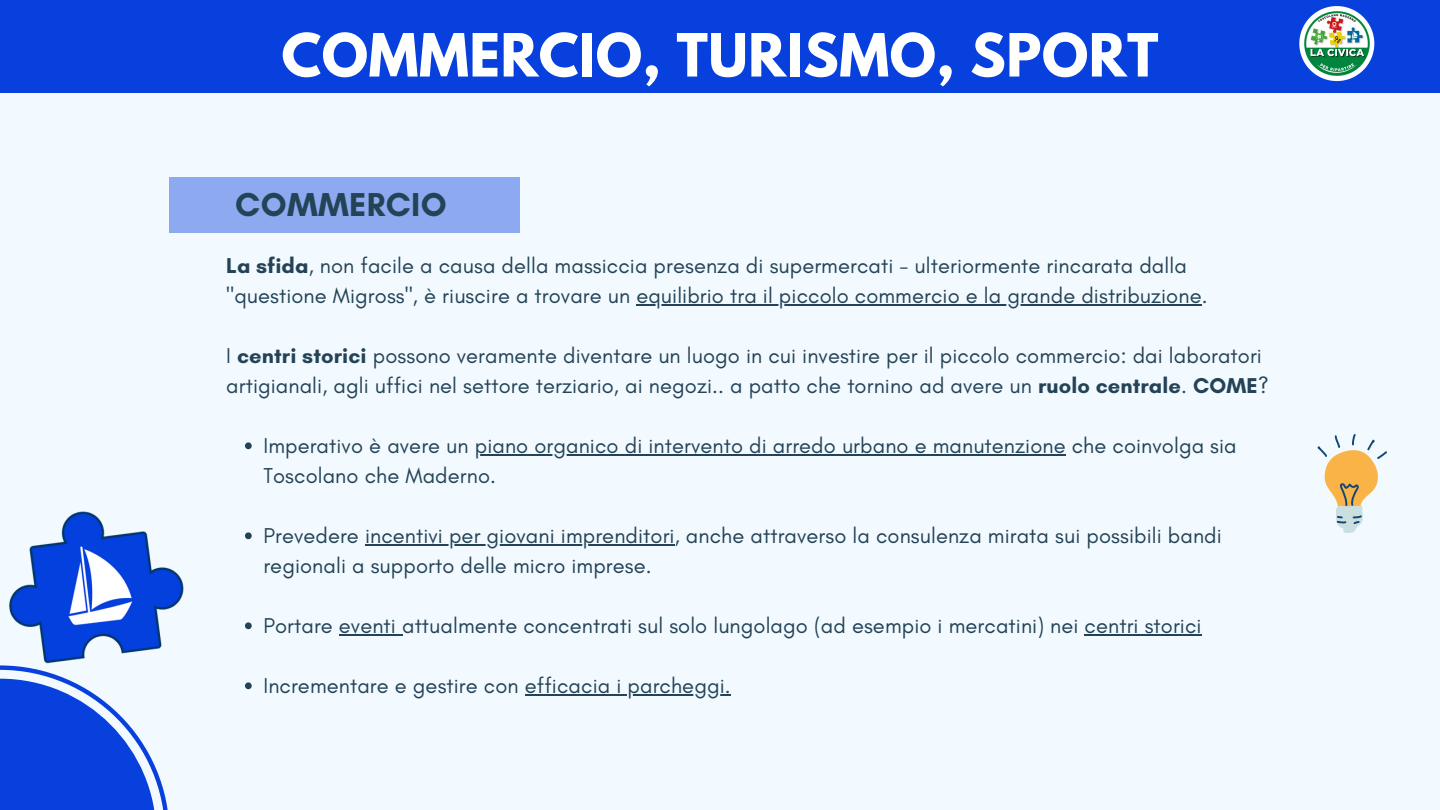
<style>
.page{position:relative;width:1440px;height:810px;background:#f2faff}
.page>*{position:absolute;margin:0;border:0;box-sizing:border-box;transform-origin:0 0}
.t1{font:700 52.7px "League Spartan";letter-spacing:.01em;color:#fffffe}
.t2{font:700 33.7px "Glacial Indifference";letter-spacing:.01em;color:#244357}
.t3{font:21.9px/30px "Glacial Indifference";letter-spacing:.005em;color:#244357}
.s1{font-weight:700}
</style>
<div class="page">
<svg style="left:0;top:700px;width:168px;height:110px"></svg>
<div style="left:0;top:0;width:1440px;height:92px;background:#0740dd"></div>
<img style="left:0;top:511px;width:184px;height:189px">
<svg style="left:245px;top:442px;width:7px;height:7px"></svg>
<hr style="left:475px;top:454px;width:591px;height:2px;background:#244357">
<svg style="left:245px;top:532px;width:7px;height:7px"></svg>
<hr style="left:365px;top:544px;width:310px;height:2px;background:#244357">
<svg style="left:245px;top:622px;width:7px;height:7px"></svg>
<hr style="left:339px;top:634px;width:63px;height:2px;background:#244357">
<hr style="left:1085px;top:634px;width:117px;height:2px;background:#244357">
<svg style="left:245px;top:682px;width:7px;height:7px"></svg>
<hr style="left:525px;top:694px;width:206px;height:2px;background:#244357">
<hr style="left:636px;top:304px;width:566px;height:2px;background:#244357">
<svg style="left:1317px;top:434px;width:70px;height:99px"></svg>
<div style="left:169px;top:178px;width:351px;height:55px;background:#8daaf0"></div>
<svg style="left:1299px;top:6px;width:75px;height:75px"></svg>
<img style="left:1302px;top:8px;width:70px;height:71px">
<h1 class="t1" style="left:282px;top:29px;width:878px">COMMERCIO, TURISMO, SPORT</h1>
<h2 class="t2" style="left:235px;top:184px;width:213px">COMMERCIO</h2>
<p class="t3" style="left:226px;top:250px;width:983px"><span class="s1">La sfida</span>, non facile a causa della massiccia presenza di supermercati - ulteriormente rincarata dalla "questione Migross", è riuscire a trovare un equilibrio tra il piccolo commercio e la grande distribuzione.</p>
<p class="t3" style="left:226px;top:340px;width:1044px">I <span class="s1">centri storici</span> possono veramente diventare un luogo in cui investire per il piccolo commercio: dai laboratori artigianali, agli uffici nel settore terziario, ai negozi.. a patto che tornino ad avere un <span class="s1">ruolo centrale</span>. <span class="s1">COME</span>?</p>
<p class="t3" style="left:263px;top:430px;width:975px">Imperativo è avere un piano organico di intervento di arredo urbano e manutenzione che coinvolga sia<br>Toscolano che Maderno.</p>
<p class="t3" style="left:263px;top:520px;width:960px">Prevedere incentivi per giovani imprenditori, anche attraverso la consulenza mirata sui possibili bandi regionali a supporto delle micro imprese.</p>
<p class="t3" style="left:263px;top:610px;width:940px">Portare eventi attualmente concentrati sul solo lungolago (ad esempio i mercatini) nei centri storici</p>
<p class="t3" style="left:263px;top:670px;width:469px">Incrementare e gestire con efficacia i parcheggi.</p>
</div>
